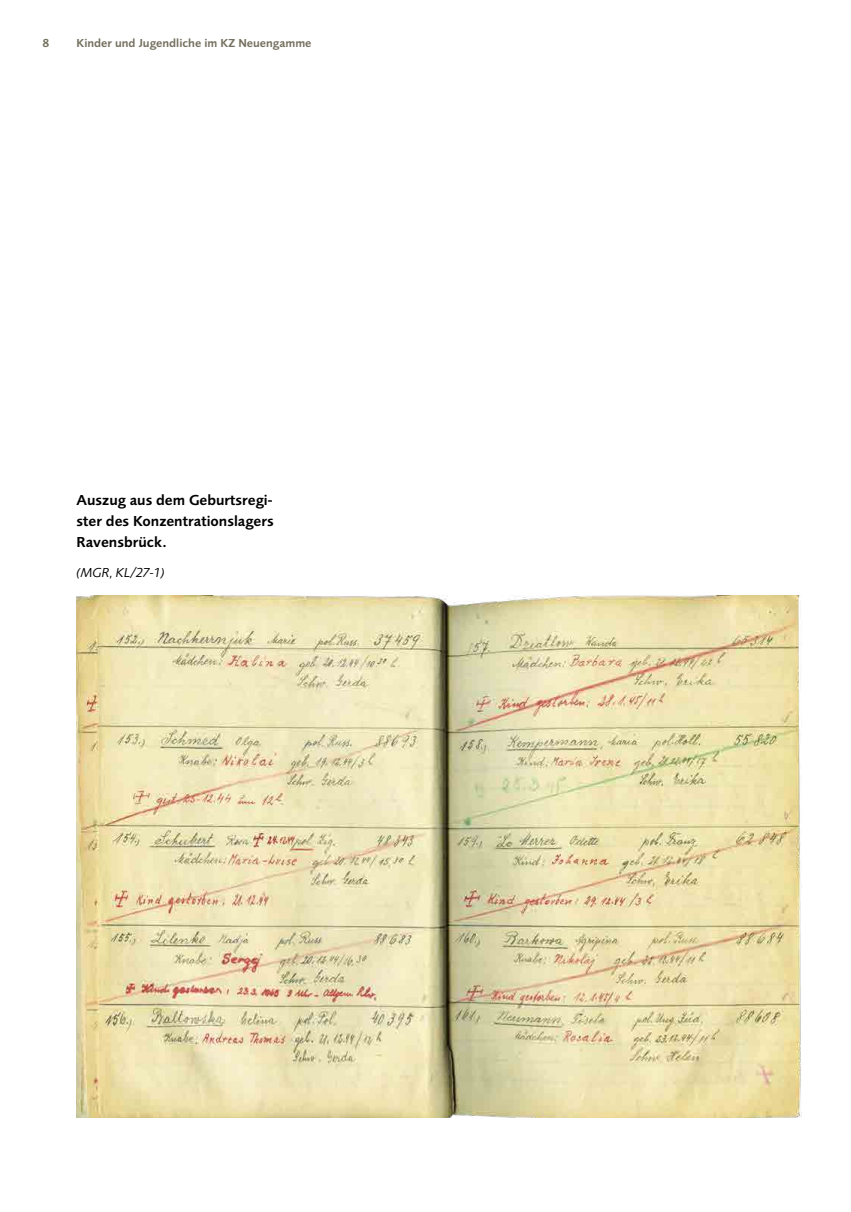
<style>
.page{position:relative;width:851px;height:1212px;background:#fff}
.page>*{position:absolute;margin:0;border:0;box-sizing:border-box;transform-origin:0 0}
.t1{font:600 15px/21px "Foundry Sans";color:#000;text-align:justify}
.t2{font:italic 13.5px "Foundry Sans";color:#000}
.t3{font:600 12px "Foundry Sans";color:#75705f}
</style>
<div class="page">
<hr style="left:850px;top:0;width:1px;height:1212px;background:#d2cccc">
<img style="left:77px;top:596px;width:725px;height:521px">
<p class="t3" style="left:43px;top:34px;width:8px">8</p>
<p class="t3" style="left:77px;top:34px;width:236px">Kinder und Jugendliche im KZ Neuengamme</p>
<p class="t1" style="left:77px;top:489px;width:199px">Auszug aus dem Geburtsregi&shy;ster des Konzentrationslagers Ravensbrück.</p>
<p class="t2" style="left:77px;top:563px;width:90px">(MGR, KL/27-1)</p>
</div>
